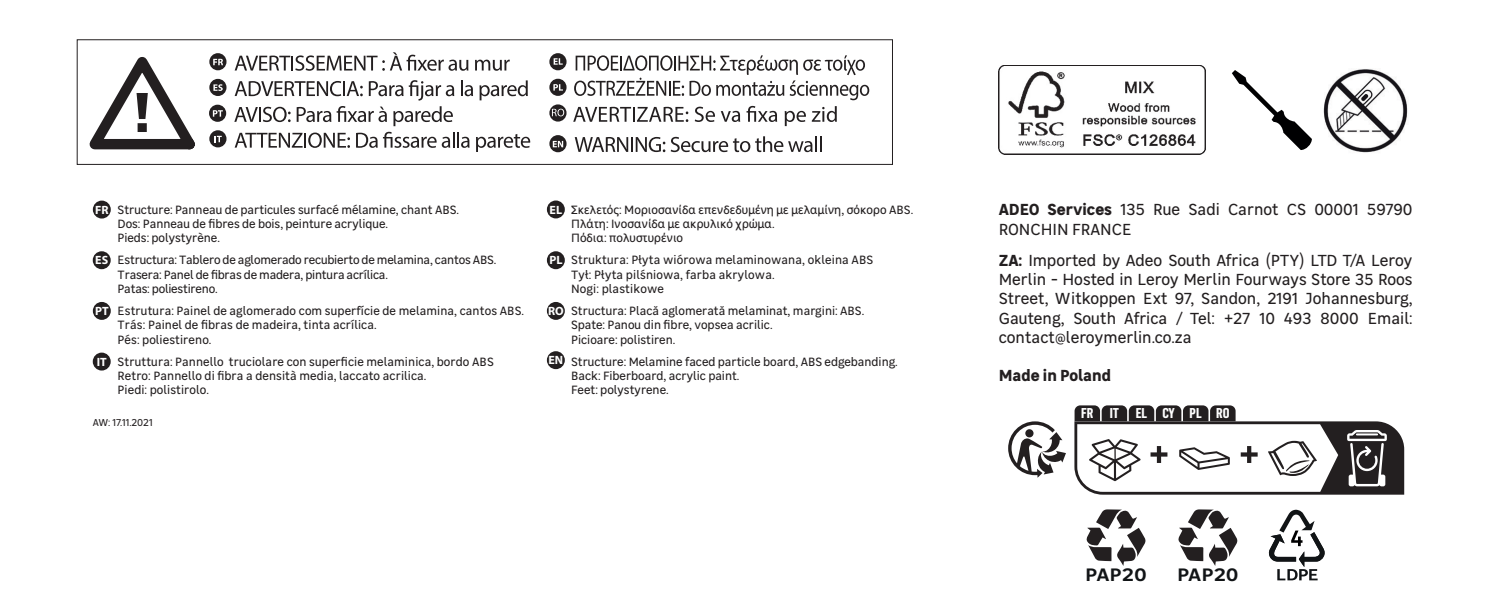
<style>
.page{position:relative;width:1488px;height:609px;background:#fff}
.page>*{position:absolute;margin:0;border:0;box-sizing:border-box;transform-origin:0 0}
.t1{font:600 18px "Leroy Merlin Sans";color:#111416;scale:1.15 1}
.t2{font:16px/19.2px "Leroy Merlin Sans";color:#231f20}
.t3{font:700 16px "Leroy Merlin Sans";color:#231f20}
.t4{font:700 14px "Flama Condensed";color:#fff}
.t5{font:12px/14.4px "Leroy Merlin Sans";color:#231f20}
.t6{font:12px/14.4px "Leroy Merlin Sans";letter-spacing:-.02em;color:#231f20}
.t7{font:700 12px "Myriad Pro";color:#fff}
.t8{font:10px "Leroy Merlin Sans";letter-spacing:-.005em;color:#231f20}
.s1{font-weight:700}
</style>
<div class="page">
<svg style="left:1008px;top:421px;width:58px;height:57px"></svg>
<svg style="left:1074px;top:405px;width:330px;height:90px"></svg>
<svg style="left:1268px;top:510px;width:57px;height:70px"></svg>
<svg style="left:1086px;top:509px;width:60px;height:57px"></svg>
<svg style="left:1178px;top:509px;width:60px;height:57px"></svg>
<svg style="left:235px;top:52px;width:233px;height:19px"></svg>
<svg style="left:475px;top:60px;width:35px;height:11px"></svg>
<svg style="left:209px;top:53px;width:18px;height:17px"></svg>
<svg style="left:213px;top:59px;width:10px;height:6px"></svg>
<div style="left:209px;top:79px;width:18px;height:17px;background:#231f20;border-radius:50%"></div>
<svg style="left:213px;top:84px;width:10px;height:7px"></svg>
<div style="left:549px;top:79px;width:18px;height:17px;background:#231f20;border-radius:50%"></div>
<svg style="left:553px;top:84px;width:10px;height:7px"></svg>
<svg style="left:549px;top:104px;width:18px;height:18px"></svg>
<svg style="left:552px;top:109px;width:12px;height:7px"></svg>
<svg style="left:89px;top:57px;width:106px;height:93px"></svg>
<div style="left:77px;top:40px;width:816px;height:125px;border:1px solid #231f20"></div>
<svg style="left:461px;top:80px;width:12px;height:16px"></svg>
<svg style="left:480px;top:80px;width:48px;height:20px"></svg>
<svg style="left:209px;top:130px;width:18px;height:17px"></svg>
<svg style="left:215px;top:136px;width:7px;height:6px"></svg>
<svg style="left:235px;top:133px;width:115px;height:15px"></svg>
<svg style="left:356px;top:132px;width:114px;height:16px"></svg>
<svg style="left:476px;top:134px;width:54px;height:18px"></svg>
<div style="left:549px;top:53px;width:18px;height:17px;background:#231f20;border-radius:50%"></div>
<svg style="left:554px;top:58px;width:9px;height:7px"></svg>
<svg style="left:574px;top:55px;width:295px;height:45px"></svg>
<svg style="left:549px;top:135px;width:18px;height:17px"></svg>
<svg style="left:553px;top:141px;width:10px;height:6px"></svg>
<svg style="left:575px;top:137px;width:90px;height:15px"></svg>
<svg style="left:671px;top:136px;width:151px;height:16px"></svg>
<svg style="left:573px;top:107px;width:115px;height:15px"></svg>
<svg style="left:695px;top:107px;width:20px;height:15px"></svg>
<svg style="left:721px;top:111px;width:19px;height:11px"></svg>
<svg style="left:747px;top:106px;width:30px;height:16px"></svg>
<svg style="left:785px;top:111px;width:21px;height:15px"></svg>
<svg style="left:812px;top:106px;width:25px;height:16px"></svg>
<div style="left:209px;top:105px;width:17px;height:17px;background:#231f20;border-radius:50%"></div>
<svg style="left:213px;top:110px;width:10px;height:7px"></svg>
<svg style="left:234px;top:80px;width:220px;height:46px"></svg>
<div style="left:93px;top:251px;width:18px;height:18px;background:#231f20;border-radius:50%"></div>
<div style="left:93px;top:302px;width:18px;height:18px;background:#231f20;border-radius:50%"></div>
<div style="left:93px;top:353px;width:18px;height:18px;background:#231f20;border-radius:50%"></div>
<div style="left:547px;top:251px;width:18px;height:18px;background:#231f20;border-radius:50%"></div>
<div style="left:93px;top:201px;width:18px;height:18px;background:#231f20;border-radius:50%"></div>
<div style="left:547px;top:302px;width:18px;height:18px;background:#231f20;border-radius:50%"></div>
<div style="left:547px;top:201px;width:18px;height:17px;background:#231f20;border-radius:50%"></div>
<div style="left:547px;top:351px;width:18px;height:18px;background:#231f20;border-radius:50%"></div>
<svg style="left:1232px;top:70px;width:80px;height:80px"></svg>
<img style="left:999px;top:65px;width:207px;height:90px">
<img style="left:1323px;top:69px;width:85px;height:84px">
<p class="t7" style="left:95px;top:202px;width:15px">FR</p>
<p class="t7" style="left:95px;top:252px;width:14px">ES</p>
<p class="t7" style="left:95px;top:303px;width:15px">PT</p>
<p class="t7" style="left:97px;top:354px;width:11px">IT</p>
<p class="t5" style="left:118px;top:201px;width:343px">Structure: Panneau de particules surfacé mélamine, chant ABS.</p>
<p class="t7" style="left:550px;top:202px;width:14px">EL</p>
<p class="t5" style="left:118px;top:215px;width:272px">Dos: Panneau de fibres de bois, peinture acrylique.<br>Pieds: polystyrène.</p>
<p class="t6" style="left:118px;top:252px;width:380px">Estructura: Tablero de aglomerado recubierto de melamina, cantos ABS.<br>Trasera: Panel de fibras de madera, pintura acrílica.<br>Patas: poliestireno.</p>
<p class="t5" style="left:118px;top:302px;width:408px">Estrutura: Painel de aglomerado com superfície de melamina, cantos ABS.<br>Trás: Painel de fibras de madeira, tinta acrílica.<br>Pés: poliestireno.</p>
<p class="t5" style="left:118px;top:353px;width:378px">Struttura: Pannello truciolare con superficie melaminica, bordo ABS<br>Retro: Pannello di fibra a densità media, laccato acrilica.<br>Piedi: polistirolo.</p>
<p class="t7" style="left:549px;top:252px;width:15px">PL</p>
<p class="t7" style="left:548px;top:303px;width:17px">RO</p>
<p class="t7" style="left:549px;top:352px;width:16px">EN</p>
<p class="t5" style="left:571px;top:201px;width:344px">Σκελετός: Μοριοσανίδα επενδεδυμένη με μελαμίνη, σόκορο ABS.<br>Πλάτη: Ινοσανίδα με ακρυλικό χρώμα.<br>Πόδια: πολυστυρένιο</p>
<p class="t5" style="left:571px;top:252px;width:304px">Struktura: Płyta wiórowa melaminowana, okleina ABS<br>Tył: Płyta pilśniowa, farba akrylowa.<br>Nogi: plastikowe</p>
<p class="t5" style="left:571px;top:302px;width:295px">Structura: Placă aglomerată melaminat, margini: ABS.<br>Spate: Panou din fibre, vopsea acrilic.<br>Picioare: polistiren.</p>
<p class="t5" style="left:571px;top:353px;width:328px">Structure: Melamine faced particle board, ABS edgebanding.<br>Back: Fiberboard, acrylic paint.<br>Feet: polystyrene.</p>
<p class="t8" style="left:93px;top:415px;width:61px">AW: 17.11.2021</p>
<h2 class="t2" style="left:999px;top:199px;width:415px"><span class="s1">ADEO Services</span> 135 Rue Sadi Carnot CS 00001 59790<br>RONCHIN FRANCE</h2>
<p class="t2" style="left:999px;top:249px;width:416px;text-align:justify"><span class="s1">ZA:</span> Imported by Adeo South Africa (PTY) LTD T/A Leroy Merlin - Hosted in Leroy Merlin Fourways Store 35 Roos Street, Witkoppen Ext 97, Sandon, 2191 Johannesburg, Gauteng, South Africa / Tel: +27 10 493 8000 Email: contact@leroymerlin.co.za</p>
<h2 class="t3" style="left:999px;top:362px;width:114px">Made in Poland</h2>
<p class="t4" style="left:1081px;top:405px;width:150px">FR IT EL CY PL RO</p>
<h1 class="t1" style="left:1085px;top:561px;width:55px">PAP20</h1>
<h1 class="t1" style="left:1177px;top:561px;width:55px">PAP20</h1>
</div>
